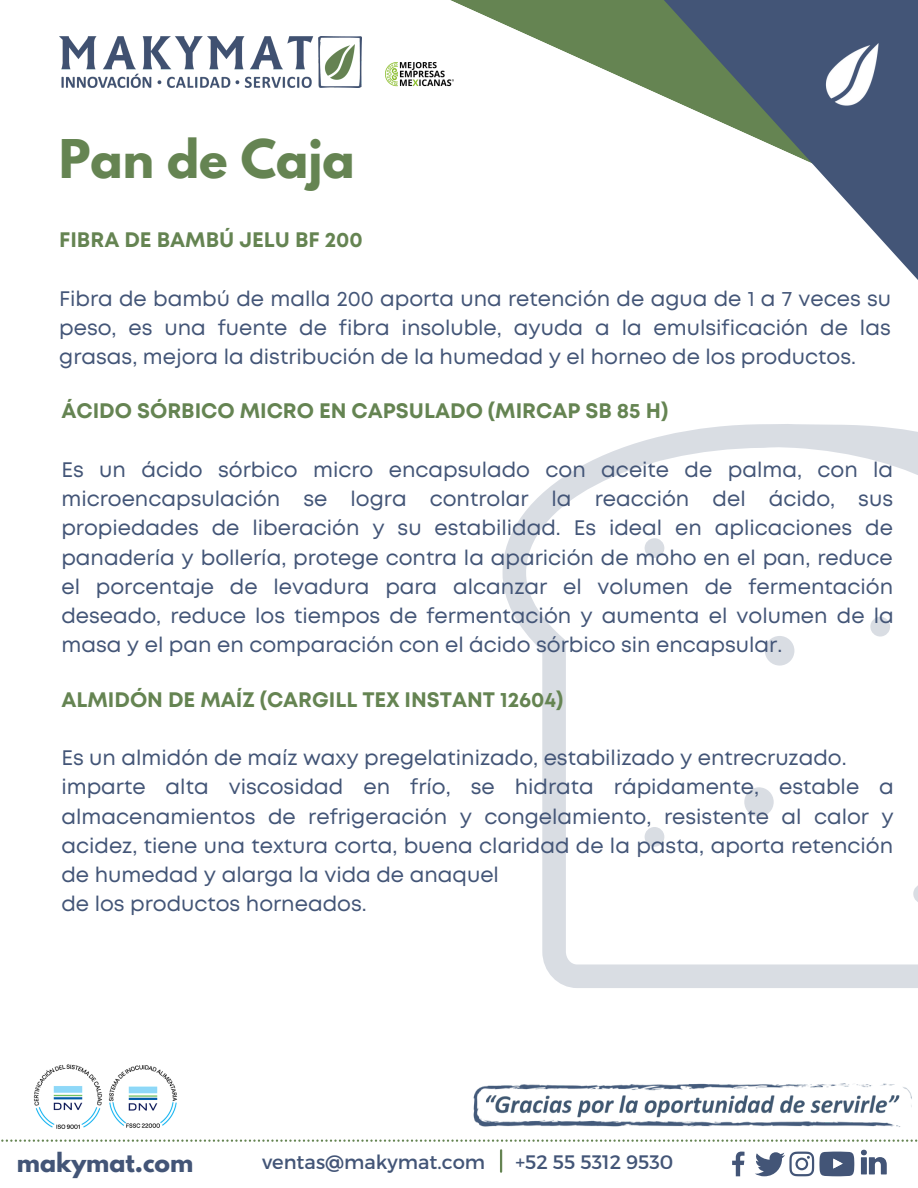
<style>
.page{position:relative;width:918px;height:1188px;background:#fff}
.page>*{position:absolute;margin:0;border:0;box-sizing:border-box;transform-origin:0 0}
.t1{font:700 47.25px "League Spartan";color:#658452}
.t2{font:700 23.55px "League Spartan";color:#435577}
.t3{font:21px/29.2px "Mont";color:#435577;text-align:justify}
.t4{font:700 21px "Mont";color:#658452}
.t5{font:19.5px "Montserrat";color:#435577}
</style>
<div class="page">
<svg style="left:473px;top:0;width:445px;height:280px"></svg>
<img style="left:820px;top:44px;width:61px;height:68px">
<img style="left:60px;top:37px;width:302px;height:51px">
<img style="left:385px;top:62px;width:69px;height:25px">
<hr style="left:500px;top:1150px;width:2px;height:22px;background:#658452">
<svg style="left:861px;top:1150px;width:26px;height:24px"></svg>
<svg style="left:732px;top:1152px;width:13px;height:24px"></svg>
<svg style="left:755px;top:1152px;width:99px;height:24px"></svg>
<img style="left:34px;top:1064px;width:68px;height:65px">
<img style="left:108px;top:1065px;width:69px;height:63px">
<svg style="left:1px;top:1140px;width:917px;height:2px"></svg>
<img style="left:473px;top:1083px;width:439px;height:44px">
<img style="left:478px;top:1092px;width:426px;height:27px">
<svg style="left:503px;top:424px;width:415px;height:564px"></svg>
<h1 class="t1" style="left:59px;top:135px;width:297px">Pan de Caja</h1>
<p class="t4" style="left:59px;top:232px;width:305px">FIBRA DE BAMBÚ JELU BF 200</p>
<p class="t3" style="left:59px;top:285px;width:834px">Fibra de bambú de malla 200 aporta una retención de agua de 1 a 7 veces su peso, es una fuente de fibra insoluble, ayuda a la emulsificación de las grasas, mejora la distribución de la humedad y el horneo de los productos.</p>
<p class="t4" style="left:61px;top:403px;width:608px">ÁCIDO SÓRBICO MICRO EN CAPSULADO (MIRCAP SB 85 H)</p>
<p class="t3" style="left:61px;top:457px;width:834px">Es un ácido sórbico micro encapsulado con aceite de palma, con la microencapsulación se logra controlar la reacción del ácido, sus propiedades de liberación y su estabilidad. Es ideal en aplicaciones de panadería y bollería, protege contra la aparición de moho en el pan, reduce el porcentaje de levadura para alcanzar el volumen de fermentación deseado, reduce los tiempos de fermentación y aumenta el volumen de la masa y el pan en comparación con el ácido sórbico sin encapsular.</p>
<p class="t4" style="left:61px;top:691px;width:504px">ALMIDÓN DE MAÍZ (CARGILL TEX INSTANT 12604)</p>
<p class="t3" style="left:61px;top:745px;width:834px;text-align:left">Es un almidón de maíz waxy pregelatinizado, estabilizado y entrecruzado. imparte alta viscosidad en frío, se hidrata rápidamente, estable a almacenamientos de refrigeración y congelamiento, resistente al calor y acidez, tiene una textura corta, buena claridad de la pasta, aporta retención de humedad y alarga la vida de anaquel<br>de los productos horneados.</p>
<p class="t2" style="left:17px;top:1151px;width:178px">makymat.com</p>
<p class="t5" style="left:262px;top:1150px;width:225px">ventas@makymat.com</p>
<p class="t5" style="left:515px;top:1150px;width:159px">+52 55 5312 9530</p>
</div>
